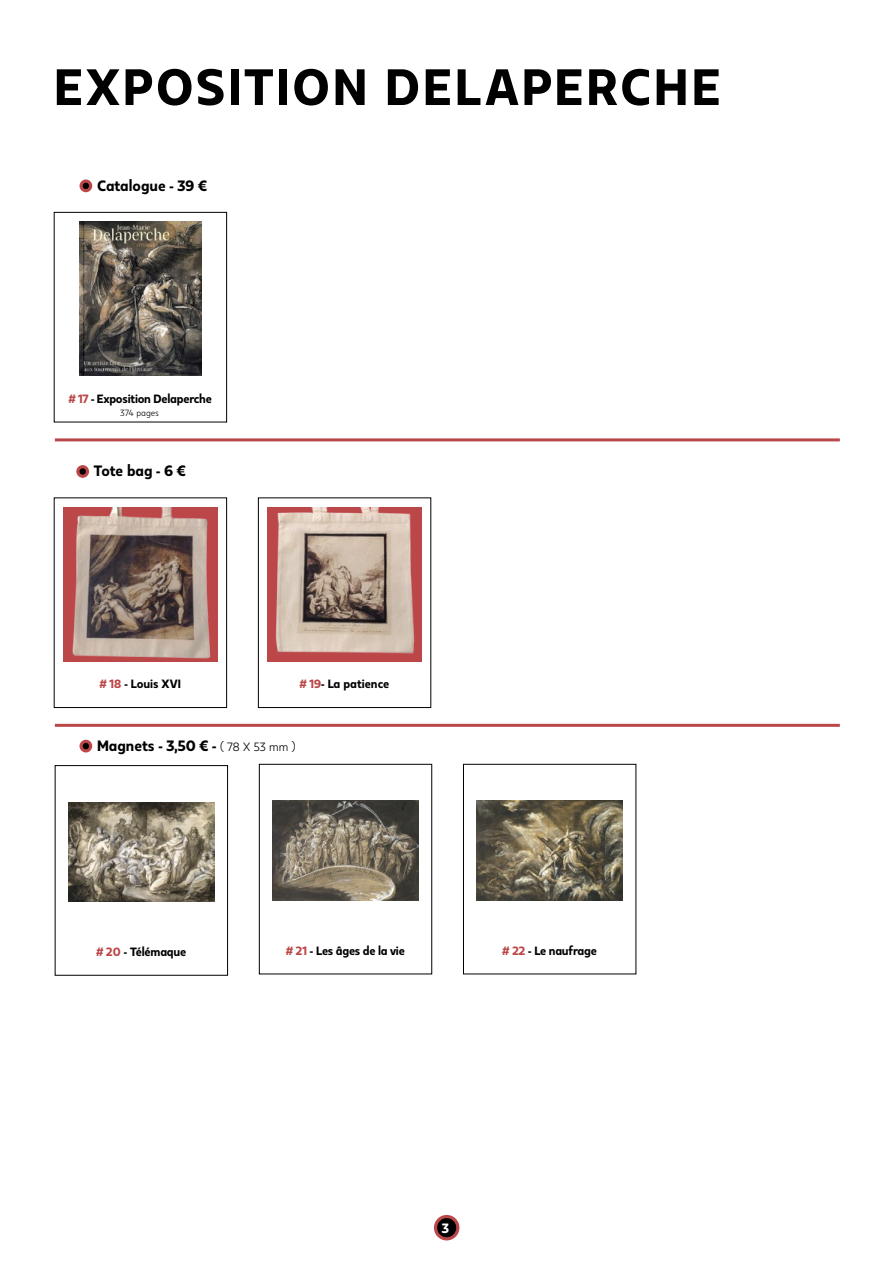
<style>
.page{position:relative;width:893px;height:1263px;background:#fff}
.page>*{position:absolute;margin:0;border:0;box-sizing:border-box;transform-origin:0 0}
.t1{font:800 51px "Kappa Display";letter-spacing:.055em;color:#000}
.t2{font:800 15px "Kappa Display";color:#000}
.t3{font:800 13.5px "Kappa Display";color:#fff}
.t4{font:800 12px "Kappa Display";letter-spacing:-.01em;color:#000}
.t5{font:9px "Kappa Display";color:#000}
.s1{color:#bc4749}
.s2{font-weight:400;font-size:12px}
</style>
<div class="page">
<div style="left:434px;top:1215px;width:25px;height:25px;background:#bc4749;border-radius:50%"></div>
<div style="left:437px;top:1218px;width:19px;height:19px;background:#000;border-radius:50%"></div>
<hr style="left:55px;top:438px;width:785px;height:3px;background:#bc4749">
<div style="left:54px;top:498px;width:173px;height:210px;border:1px solid #000"></div>
<div style="left:63px;top:507px;width:155px;height:154px;background:#bc4749"></div>
<div style="left:258px;top:498px;width:173px;height:210px;border:1px solid #000"></div>
<div style="left:267px;top:507px;width:155px;height:154px;background:#bc4749"></div>
<img style="left:72px;top:507px;width:139px;height:152px">
<div style="left:80px;top:179px;width:12px;height:13px;background:#bc4749;border-radius:50%"></div>
<svg style="left:83px;top:183px;width:6px;height:6px"></svg>
<svg style="left:76px;top:465px;width:13px;height:13px"></svg>
<div style="left:80px;top:468px;width:6px;height:7px;background:#000;border-radius:50%"></div>
<hr style="left:55px;top:724px;width:785px;height:3px;background:#bc4749">
<div style="left:80px;top:740px;width:12px;height:12px;background:#bc4749;border-radius:50%"></div>
<svg style="left:83px;top:743px;width:6px;height:6px"></svg>
<div style="left:55px;top:765px;width:173px;height:210px;border:1px solid #000"></div>
<img style="left:68px;top:802px;width:147px;height:99px">
<div style="left:259px;top:764px;width:173px;height:210px;border:1px solid #000"></div>
<div style="left:463px;top:764px;width:173px;height:210px;border:1px solid #000"></div>
<img style="left:272px;top:801px;width:147px;height:99px">
<img style="left:476px;top:801px;width:147px;height:99px">
<div style="left:54px;top:212px;width:173px;height:210px;border:1px solid #000"></div>
<img style="left:79px;top:221px;width:123px;height:155px">
<img style="left:275px;top:507px;width:140px;height:147px">
<h1 class="t1" style="left:54px;top:54px;width:668px">exposition Delaperche</h1>
<p class="t2" style="left:97px;top:176px;width:111px">Catalogue - 39 €</p>
<p class="t4" style="left:69px;top:391px;width:144px"><span class="s1"># 17</span> - Exposition Delaperche</p>
<p class="t5" style="left:120px;top:407px;width:40px">374 pages</p>
<p class="t2" style="left:94px;top:461px;width:93px">Tote bag - 6 €</p>
<p class="t4" style="left:100px;top:676px;width:77px"><span class="s1"># 18</span> - Louis XVI</p>
<p class="t4" style="left:300px;top:676px;width:91px"><span class="s1"># 19</span>- La patience</p>
<p class="t2" style="left:97px;top:736px;width:200px">Magnets - 3,50 € - <span class="s2">( 78 X 53 mm )</span></p>
<p class="t4" style="left:97px;top:944px;width:91px"><span class="s1"># 20</span> - Télémaque</p>
<p class="t4" style="left:286px;top:943px;width:120px"><span class="s1"># 21</span> - Les âges de la vie</p>
<p class="t4" style="left:503px;top:943px;width:96px"><span class="s1"># 22</span> - Le naufrage</p>
<p class="t3" style="left:442px;top:1220px;width:9px">3</p>
</div>
